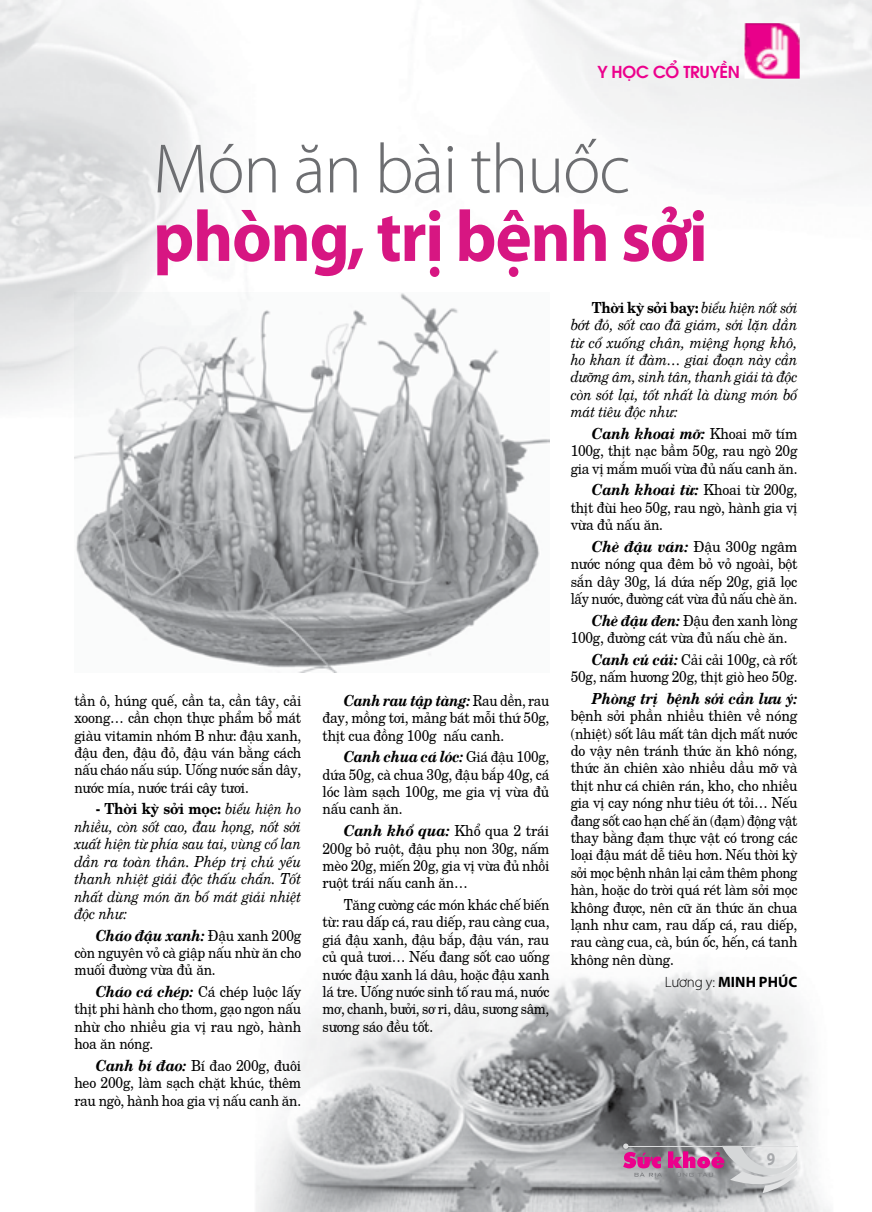
<style>
.page{position:relative;width:872px;height:1212px;background:#fff}
.page>*{position:absolute;margin:0;border:0;box-sizing:border-box;transform-origin:0 0}
.t1{font:700 72.6px "Myriad Pro";letter-spacing:-.02em;color:#d71682;scale:.95 1}
.t2{font:300 70.5px "Myriad Pro";letter-spacing:-.02em;color:#6d6e71}
.t3{font:700 18px "Myriad Pro";color:#a7a9ac;scale:.85 1}
.t4{font:600 16.5px "Avant Garde";letter-spacing:-.02em;color:#ec008c}
.t5{font:15.3px/17.4px "New Century";letter-spacing:-.02em;color:#000;text-align:justify;scale:.92 1}
.t6{font:15.3px/17.4px "New Century";letter-spacing:-.02em;color:#000;text-align:justify;scale:.91 1}
.t7{font:15.3px/17.4px "New Century";letter-spacing:-.02em;color:#000;text-align:justify;scale:.89 1}
.t8{font:15.3px/17.4px "New Century";letter-spacing:-.02em;color:#000;text-align:justify;scale:.9 1}
.t9{font:italic 15.3px/17.4px "New Century";letter-spacing:-.02em;color:#000;text-align:justify;scale:.89 1}
.t10{font:italic 15.3px/17.4px "New Century";letter-spacing:-.02em;color:#000;text-align:justify;scale:.9 1}
.t11{font:15.3px/17.4px "New Century";letter-spacing:-.02em;color:#000;text-align:justify;scale:.93 1}
.t12{font:15.3px/17.4px "New Century";letter-spacing:-.02em;color:#000;text-align:justify;scale:.88 1}
.t13{font:italic 700 15.3px "New Century";letter-spacing:-.02em;color:#000;scale:.9 1}
.t14{font:700 15px "Myriad Pro";letter-spacing:.005em;color:#000}
.s1{font-weight:700;font-style:normal}
.s2{font-weight:700;font-style:italic}
.s3{font-weight:300}
</style>
<div class="page">
<img style="left:0;top:0;width:872px;height:1212px">
<img style="left:744px;top:23px;width:55px;height:56px">
<img style="left:74px;top:293px;width:475px;height:380px">
<svg style="left:623px;top:1143px;width:174px;height:50px;background:#b29bab"></svg>
<p class="t4" style="left:597px;top:59px;width:144px">Y HỌC CỔ TRUYỀN</p>
<h2 class="t2" style="left:153px;top:126px;width:479px">Món ăn bài thuốc</h2>
<h1 class="t1" style="left:153px;top:189px;width:585px">phòng, trị bệnh sởi</h1>
<p class="t6" style="left:74px;top:690px;width:251px">tần ô, húng quế, cần ta, cần tây, cải xoong… cần chọn thực phẩm bổ mát giàu vitamin nhóm B như: đậu xanh, đậu đen, đậu đỏ, đậu ván bằng cách nấu cháo nấu súp. Uống nước sắn dây, nước mía, nước trái cây tươi.</p>
<p class="t10" style="left:74px;top:799px;width:254px;text-indent:21px"><span class="s1">- Thời kỳ sởi mọc:</span> biểu hiện ho nhiều, còn sốt cao, đau họng, nốt sởi xuất hiện từ phía sau tai, vùng cổ lan dần ra toàn thân. Phép trị chủ yếu thanh nhiệt giải độc thấu chẩn. Tốt nhất dùng món ăn bổ mát giải nhiệt độc như:</p>
<p class="t8" style="left:74px;top:925px;width:254px;text-indent:21px"><span class="s2">Cháo đậu xanh:</span> Đậu xanh 200g còn nguyên vỏ cà giập nấu nhừ ăn cho muối đường vừa đủ ăn.</p>
<p class="t8" style="left:74px;top:981px;width:254px;text-indent:21px"><span class="s2">Cháo cá chép:</span> Cá chép luộc lấy thịt phi hành cho thơm, gạo ngon nấu nhừ cho nhiều gia vị rau ngò, hành hoa ăn nóng.</p>
<p class="t6" style="left:74px;top:1055px;width:251px;text-indent:21px"><span class="s2">Canh bí đao:</span> Bí đao 200g, đuôi heo 200g, làm sạch chặt khúc, thêm rau ngò, hành hoa gia vị nấu canh ăn.</p>
<p class="t12" style="left:322px;top:690px;width:259px;text-indent:21px"><span class="s2">Canh rau tập tàng:</span> Rau dền, rau đay, mồng tơi, mảng bát mỗi thứ 50g, thịt cua đồng 100g nấu canh.</p>
<p class="t7" style="left:322px;top:747px;width:256px;text-indent:21px"><span class="s2">Canh chua cá lóc:</span> Giá đậu 100g, dứa 50g, cà chua 30g, đậu bắp 40g, cá lóc làm sạch 100g, me gia vị vừa đủ nấu canh ăn.</p>
<p class="t5" style="left:322px;top:820px;width:248px;text-indent:21px"><span class="s2">Canh khổ qua:</span> Khổ qua 2 trái 200g bỏ ruột, đậu phụ non 30g, nấm mèo 20g, miến 20g, gia vị vừa đủ nhồi ruột trái nấu canh ăn…</p>
<p class="t7" style="left:322px;top:894px;width:256px;text-indent:21px">Tăng cường các món khác chế biến từ: rau dấp cá, rau diếp, rau càng cua, giá đậu xanh, đậu bắp, đậu ván, rau củ quả tươi… Nếu đang sốt cao uống nước đậu xanh lá dâu, hoặc đậu xanh lá tre. Uống nước sinh tố rau má, nước mơ, chanh, bưởi, sơ ri, dâu, sương sâm, sương sáo đều tốt.</p>
<p class="t9" style="left:570px;top:297px;width:256px;text-indent:21px"><span class="s1">Thời kỳ sởi bay:</span> biểu hiện nốt sởi bớt đỏ, sốt cao đã giảm, sởi lặn dần từ cổ xuống chân, miệng họng khô, ho khan ít đàm… giai đoạn này cần dưỡng âm, sinh tân, thanh giải tà độc còn sót lại, tốt nhất là dùng món bổ mát tiêu độc như:</p>
<p class="t6" style="left:570px;top:423px;width:251px;text-indent:21px"><span class="s2">Canh khoai mỡ:</span> Khoai mỡ tím 100g, thịt nạc bầm 50g, rau ngò 20g gia vị mắm muối vừa đủ nấu canh ăn.</p>
<p class="t6" style="left:570px;top:480px;width:251px;text-indent:21px"><span class="s2">Canh khoai từ:</span> Khoai từ 200g, thịt đùi heo 50g, rau ngò, hành gia vị vừa đủ nấu ăn.</p>
<p class="t11" style="left:570px;top:536px;width:245px;text-indent:21px"><span class="s2">Chè đậu ván:</span> Đậu 300g ngâm nước nóng qua đêm bỏ vỏ ngoài, bột sắn dây 30g, lá dứa nếp 20g, giã lọc lấy nước, đường cát vừa đủ nấu chè ăn.</p>
<p class="t8" style="left:570px;top:610px;width:253px;text-indent:21px"><span class="s2">Chè đậu đen:</span> Đậu đen xanh lòng<br>100g, đường cát vừa đủ nấu chè ăn.</p>
<p class="t8" style="left:570px;top:649px;width:253px;text-align:right"><span class="s2">Canh củ cải:</span> Cải cải 100g, cà rốt<br>50g, nấm hương 20g, thịt giò heo 50g.</p>
<p class="t13" style="left:592px;top:687px;width:230px">Phòng trị bệnh sởi cần lưu ý:</p>
<p class="t5" style="left:570px;top:705px;width:248px">bệnh sởi phần nhiều thiên về nóng (nhiệt) sốt lâu mất tân dịch mất nước do vậy nên tránh thức ăn khô nóng, thức ăn chiên xào nhiều dầu mỡ và thịt như cá chiên rán, kho, cho nhiều gia vị cay nóng như tiêu ớt tỏi… Nếu đang sốt cao hạn chế ăn (đạm) động vật thay bằng đạm thực vật có trong các loại đậu mát dễ tiêu hơn. Nếu thời kỳ sởi mọc bệnh nhân lại cảm thêm phong hàn, hoặc do trời quá rét làm sởi mọc không được, nên cữ ăn thức ăn chua lạnh như cam, rau dấp cá, rau diếp, rau càng cua, cà, bún ốc, hến, cá tanh không nên dùng.</p>
<p class="t14" style="left:665px;top:972px;width:132px"><span class="s3">Lương y:</span> Minh Phúc</p>
<p class="t3" style="left:767px;top:1147px;width:11px">9</p>
</div>
